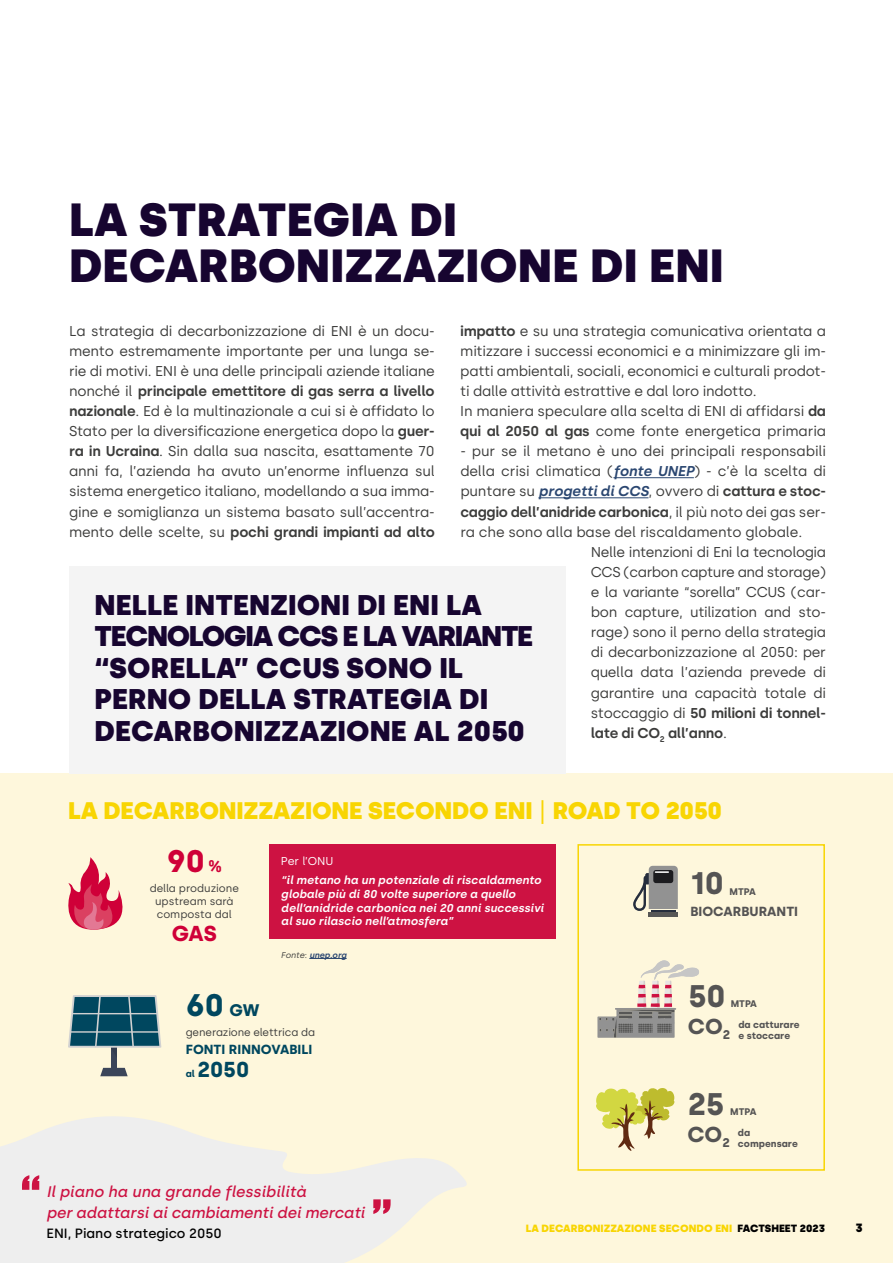
<style>
.page{position:relative;width:893px;height:1263px;background:#fff}
.page>*{position:absolute;margin:0;border:0;box-sizing:border-box;transform-origin:0 0}
.t1{font:900 46.5px/46.5px "Silka";color:#170530}
.t2{font:700 31.2px "Silka";color:#555454}
.t3{font:700 31.2px "Silka";color:#00475f}
.t4{font:700 31.2px "Silka";color:#cf0038}
.t5{font:900 28.5px/31.5px "Silka";color:#170530}
.t6{font:900 24px "Silka";letter-spacing:-.01em;color:#f8d503}
.t7{font:700 21.6px "Silka";color:#555454}
.t8{font:700 21.6px "Silka";color:#00475f}
.t9{font:700 21.6px "Silka";color:#cf0038}
.t10{font:italic 500 15.3px/21.1px "Silka";letter-spacing:-.01em;color:#cd1242}
.t11{font:14.25px/20.1px "Silka";letter-spacing:-.02em;color:#3c3c3b;text-align:justify}
.t12{font:600 14.25px "Silka";letter-spacing:-.02em;color:#3c3c3b}
.t13{font:500 13.5px "Silka";color:#000}
.t14{font:700 13.2px "Silka";color:#00475f}
.t15{font:700 13.2px "Silka";color:#555454}
.t16{font:900 12px "Silka";color:#000}
.t17{font:italic 600 11.4px/13.6px "Silka";color:#fff}
.t18{font:11.4px "Silka";color:#fff}
.t19{font:10.8px/13px "Silka";color:#3c3c3b;text-align:center}
.t20{font:900 10.5px "Silka";color:#f8d503}
.t21{font:700 9.6px/10.8px "Silka";color:#555454}
.t22{font:700 9.6px "Silka";color:#00475f}
.t23{font:italic 600 8.4px "Silka";color:#2b4771}
.s1{font-weight:600}
.s2{font-weight:600;font-style:italic;color:#2b4771}
.s3{font-weight:400}
.s4{font-size:16.8px}
.s5{font-weight:400;color:#3c3c3b}
.s6{font-weight:400;font-style:normal;color:#3c3c3b}
.s7{color:#000}
</style>
<div class="page">
<div style="left:0;top:774px;width:893px;height:489px;background:#fef7dc"></div>
<div style="left:269px;top:844px;width:286px;height:95px;background:#cd1242"></div>
<hr style="left:309px;top:958px;width:38px;height:1px;background:#2b4771">
<svg style="left:68px;top:857px;width:55px;height:73px"></svg>
<svg style="left:100px;top:1068px;width:28px;height:8px"></svg>
<div style="left:111px;top:1044px;width:6px;height:28px;background:#3b4559"></div>
<svg style="left:68px;top:995px;width:93px;height:53px;background:#346a7a"></svg>
<div style="left:577px;top:844px;width:248px;height:327px;border:2px solid #f8d503"></div>
<hr style="left:613px;top:477px;width:81px;height:1px;background:#2b4771">
<hr style="left:538px;top:497px;width:110px;height:1px;background:#2b4771">
<div style="left:69px;top:566px;width:496px;height:208px;background:#f4f4f4"></div>
<svg style="left:597px;top:960px;width:102px;height:78px"></svg>
<div style="left:649px;top:912px;width:29px;height:5px;background:#575756"></div>
<svg style="left:633px;top:866px;width:45px;height:45px"></svg>
<svg style="left:596px;top:1088px;width:79px;height:63px"></svg>
<svg style="left:0;top:1116px;width:467px;height:147px;fill:#eee"></svg>
<svg style="left:22px;top:1175px;width:17px;height:15px"></svg>
<svg style="left:373px;top:1199px;width:18px;height:15px"></svg>
<h1 class="t1" style="left:69px;top:196px;width:656px">LA STRATEGIA DI<br>DECARBONIZZAZIONE DI ENI</h1>
<p class="t11" style="left:69px;top:320px;width:367px">La strategia di decarbonizzazione di ENI è un docu&shy;mento estremamente importante per una lunga se&shy;rie di motivi. ENI è una delle principali aziende italiane nonché il <span class="s1">principale emettitore di gas serra a livello nazionale</span>. Ed è la multinazionale a cui si è affidato lo Stato per la diversificazione energetica dopo la <span class="s1">guer&shy;ra in Ucraina</span>. Sin dalla sua nascita, esattamente 70 anni fa, l’azienda ha avuto un’enorme influenza sul sistema energetico italiano, modellando a sua imma&shy;gine e somiglianza un sistema basato sull’accentra&shy;mento delle scelte, su <span class="s1">pochi grandi impianti ad alto</span></p>
<p class="t11" style="left:460px;top:320px;width:367px;text-align:left"><span class="s1">impatto</span> e su una strategia comunicativa orientata a mitizzare i successi economici e a minimizzare gli im&shy;patti ambientali, sociali, economici e culturali prodot&shy;ti dalle attività estrattive e dal loro indotto.<br>In maniera speculare alla scelta di ENI di affidarsi <span class="s1">da qui al 2050 al gas</span> come fonte energetica primaria</p>
<p class="t11" style="left:460px;top:441px;width:367px">- pur se il metano è uno dei principali responsabili</p>
<p class="t11" style="left:460px;top:461px;width:367px">della crisi climatica (<span class="s2">fonte UNEP</span>) - c’è la scelta di</p>
<p class="t11" style="left:460px;top:481px;width:367px">puntare su <span class="s2">progetti di CCS</span>, ovvero di <span class="s1">cattura e stoc-</span></p>
<p class="t12" style="left:460px;top:503px;width:367px">caggio dell’anidride carbonica<span class="s3">, il più noto dei gas ser-</span></p>
<p class="t11" style="left:460px;top:522px;width:343px">ra che sono alla base del riscaldamento globale.</p>
<p class="t11" style="left:591px;top:542px;width:237px">Nelle intenzioni di Eni la tecnologia</p>
<p class="t11" style="left:591px;top:562px;width:237px">CCS (carbon capture and storage)</p>
<p class="t11" style="left:591px;top:582px;width:237px">e la variante “sorella” CCUS (car-</p>
<p class="t11" style="left:591px;top:602px;width:237px">bon capture, utilization and sto-</p>
<p class="t11" style="left:591px;top:622px;width:237px">rage) sono il perno della strategia</p>
<p class="t11" style="left:591px;top:642px;width:237px">di decarbonizzazione al 2050: per</p>
<p class="t11" style="left:591px;top:662px;width:237px">quella data l’azienda prevede di</p>
<p class="t11" style="left:591px;top:682px;width:237px">garantire una capacità totale di</p>
<p class="t12" style="left:591px;top:704px;width:237px"><span class="s3">stoccaggio di</span> 50 milioni di tonnel-</p>
<p class="t12" style="left:591px;top:724px;width:138px">late di CO<sub>2</sub> all’anno<span class="s3">.</span></p>
<h3 class="t5" style="left:95px;top:589px;width:440px">NELLE INTENZIONI DI ENI LA<br>TECNOLOGIA CCS E LA VARIANTE “SORELLA” CCUS SONO IL<br>PERNO DELLA STRATEGIA DI<br>DECARBONIZZAZIONE AL 2050</h3>
<h3 class="t6" style="left:68px;top:796px;width:656px">LA DECARBONIZZAZIONE SECONDO ENI <span class="s3">|</span> ROAD TO 2050</h3>
<h2 class="t4" style="left:167px;top:842px;width:57px">90<span class="s4">%</span></h2>
<p class="t19" style="left:150px;top:881px;width:91px">della produzione upstream sarà composta dal</p>
<h3 class="t9" style="left:172px;top:920px;width:47px">GAS</h3>
<p class="t18" style="left:281px;top:854px;width:54px">Per l’ONU</p>
<p class="t17" style="left:281px;top:873px;width:264px">“il metano ha un potenziale di riscaldamento globale più di 80 volte superiore a quello dell’anidride carbonica nei 20 anni successivi al suo rilascio nell’atmosfera”</p>
<p class="t23" style="left:281px;top:950px;width:67px"><span class="s5">Fonte</span><span class="s6">:</span> unep.org</p>
<h2 class="t3" style="left:186px;top:987px;width:75px">60 <span class="s4">GW</span></h2>
<p class="t19" style="left:186px;top:1026px;width:131px">generazione elettrica da</p>
<p class="t14" style="left:186px;top:1042px;width:128px">FONTI RINNOVABILI</p>
<p class="t22" style="left:186px;top:1068px;width:11px">al</p>
<h3 class="t8" style="left:197px;top:1057px;width:53px">2050</h3>
<h2 class="t2" style="left:690px;top:865px;width:35px">10</h2>
<p class="t21" style="left:730px;top:886px;width:28px">MTPA</p>
<p class="t15" style="left:690px;top:904px;width:109px">BIOCARBURANTI</p>
<h2 class="t2" style="left:688px;top:977px;width:39px">50</h2>
<p class="t21" style="left:731px;top:998px;width:28px">MTPA</p>
<h3 class="t7" style="left:688px;top:1014px;width:44px">CO<sub>2</sub></h3>
<p class="t21" style="left:738px;top:1019px;width:63px">da catturare e stoccare</p>
<h2 class="t2" style="left:688px;top:1085px;width:38px">25</h2>
<p class="t21" style="left:730px;top:1106px;width:28px">MTPA</p>
<h3 class="t7" style="left:687px;top:1122px;width:44px">CO<sub>2</sub></h3>
<p class="t21" style="left:738px;top:1128px;width:61px">da compensare</p>
<p class="t10" style="left:46px;top:1181px;width:320px">Il piano ha una grande flessibilità<br>per adattarsi ai cambiamenti dei mercati</p>
<p class="t13" style="left:46px;top:1225px;width:177px">ENI, Piano strategico 2050</p>
<p class="t20" style="left:526px;top:1222px;width:301px">LA DECARBONIZZAZIONE SECONDO ENI <span class="s7">FACTSHEET 2023</span></p>
<p class="t16" style="left:855px;top:1221px;width:9px">3</p>
</div>
